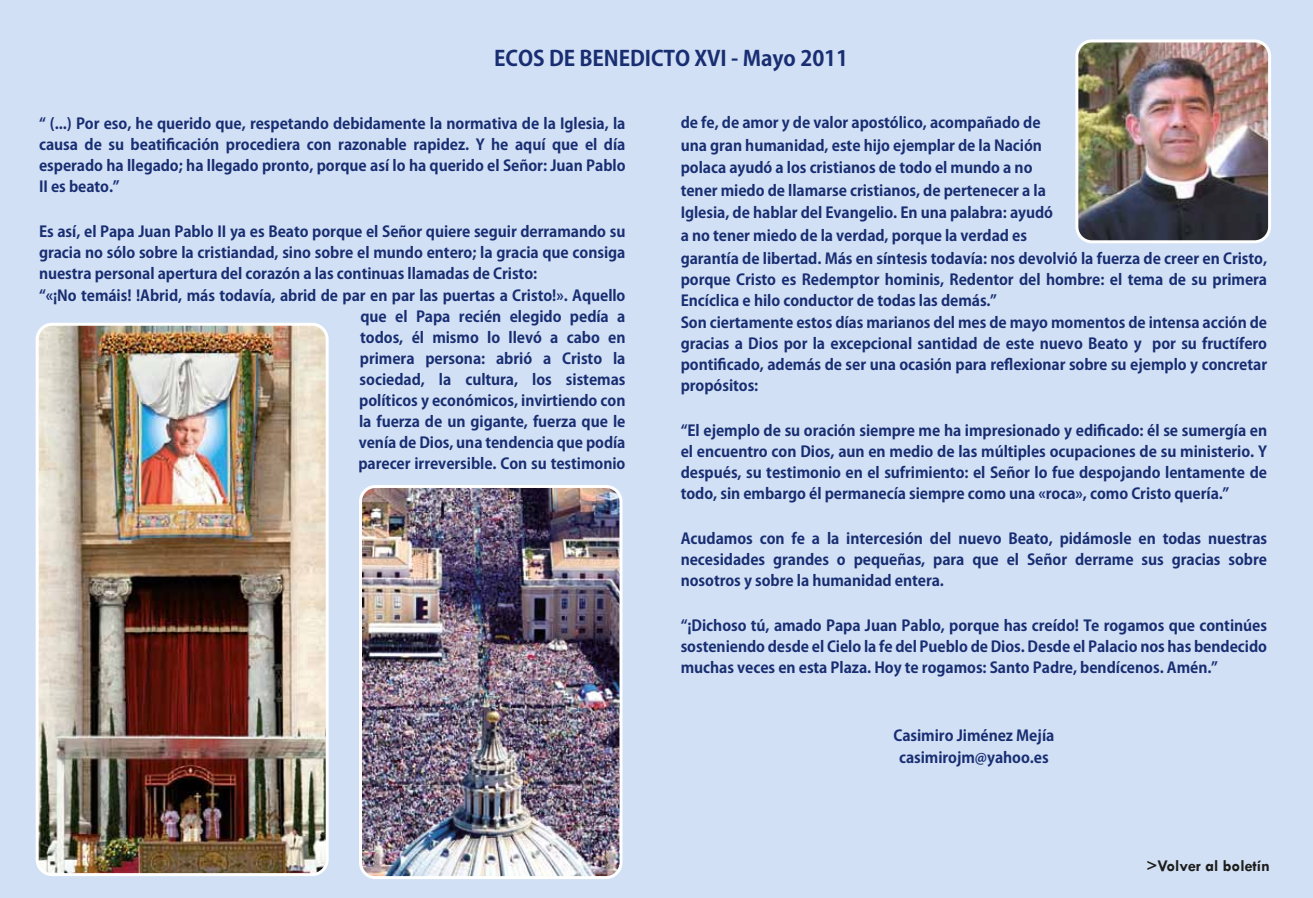
<style>
.page{position:relative;width:1313px;height:898px;background:#fff}
.page>*{position:absolute;margin:0;border:0;box-sizing:border-box;transform-origin:0 0}
.t1{font:700 21px "Koz Go Pro";letter-spacing:-.005em;color:#192e72}
.t2{font:700 16.5px "Tw Cen";color:#1d1d1b}
.t3{font:700 15px/21px "Koz Go Pro";letter-spacing:-.005em;color:#192e72;text-align:justify}
</style>
<div class="page">
<div style="left:0;top:0;width:1313px;height:897px;background:#d1e0f4"></div>
<img style="left:1079px;top:43px;width:188px;height:196px">
<div style="left:1075px;top:39px;width:196px;height:204px;border:3px solid #fff;border-radius:15px"></div>
<img style="left:361px;top:489px;width:260px;height:388px">
<div style="left:359px;top:485px;width:263px;height:393px;border:3px solid #fff;border-radius:15px"></div>
<img style="left:37px;top:326px;width:288px;height:548px">
<div style="left:36px;top:322px;width:293px;height:553px;border:3px solid #fff;border-radius:15px"></div>
<h1 class="t1" style="left:494px;top:44px;width:355px">ECOS DE BENEDICTO XVI - Mayo 2011</h1>
<p class="t3" style="left:39px;top:113px;width:588px">“ (...) Por eso, he querido que, respetando debidamente la normativa de la Iglesia, la causa de su beatificación procediera con razonable rapidez. Y he aquí que el día esperado ha llegado; ha llegado pronto, porque así lo ha querido el Señor: Juan Pablo II es beato.”</p>
<p class="t3" style="left:39px;top:221px;width:588px">Es así, el Papa Juan Pablo II ya es Beato porque el Señor quiere seguir derramando su gracia no sólo sobre la cristiandad, sino sobre el mundo entero; la gracia que consiga nuestra personal apertura del corazón a las continuas llamadas de Cristo:</p>
<p class="t3" style="left:358px;top:286px;width:269px;text-indent:-319px">“«¡No temáis! !Abrid, más todavía, abrid de par en par las puertas a Cristo!». Aquello que el Papa recién elegido pedía a todos, él mismo lo llevó a cabo en primera persona: abrió a Cristo la sociedad, la cultura, los sistemas políticos y económicos, invirtiendo con la fuerza de un gigante, fuerza que le venía de Dios, una tendencia que podía parecer irreversible. Con su testimonio</p>
<p class="t3" style="left:681px;top:113px;width:588px;line-height:22.5px;text-align:left">de fe, de amor y de valor apostólico, acompañado de<br>una gran humanidad, este hijo ejemplar de la Nación<br>polaca ayudó a los cristianos de todo el mundo a no<br>tener miedo de llamarse cristianos, de pertenecer a la<br>Iglesia, de hablar del Evangelio. En una palabra: ayudó<br>a no tener miedo de la verdad, porque la verdad es<br>garantía de libertad. Más en síntesis todavía: nos devolvió la fuerza de creer en Cristo,</p>
<p class="t3" style="left:681px;top:269px;width:588px">porque Cristo es Redemptor hominis, Redentor del hombre: el tema de su primera<br>Encíclica e hilo conductor de todas las demás.”</p>
<p class="t3" style="left:681px;top:313px;width:588px">Son ciertamente estos días marianos del mes de mayo momentos de intensa acción de gracias a Dios por la excepcional santidad de este nuevo Beato y por su fructífero pontificado, además de ser una ocasión para reflexionar sobre su ejemplo y concretar propósitos:</p>
<p class="t3" style="left:681px;top:421px;width:588px">“El ejemplo de su oración siempre me ha impresionado y edificado: él se sumergía en el encuentro con Dios, aun en medio de las múltiples ocupaciones de su ministerio. Y después, su testimonio en el sufrimiento: el Señor lo fue despojando lentamente de todo, sin embargo él permanecía siempre como una «roca», como Cristo quería.”</p>
<p class="t3" style="left:681px;top:529px;width:588px">Acudamos con fe a la intercesión del nuevo Beato, pidámosle en todas nuestras necesidades grandes o pequeñas, para que el Señor derrame sus gracias sobre nosotros y sobre la humanidad entera.</p>
<p class="t3" style="left:681px;top:616px;width:588px">“¡Dichoso tú, amado Papa Juan Pablo, porque has creído! Te rogamos que continúes sosteniendo desde el Cielo la fe del Pueblo de Dios. Desde el Palacio nos has bendecido muchas veces en esta Plaza. Hoy te rogamos: Santo Padre, bendícenos. Amén.”</p>
<p class="t3" style="left:893px;top:725px;width:162px;line-height:22.5px;text-align:center">Casimiro Jiménez Mejía casimirojm@yahoo.es</p>
<p class="t2" style="left:1146px;top:855px;width:125px">&gt;Volver al boletín</p>
</div>
